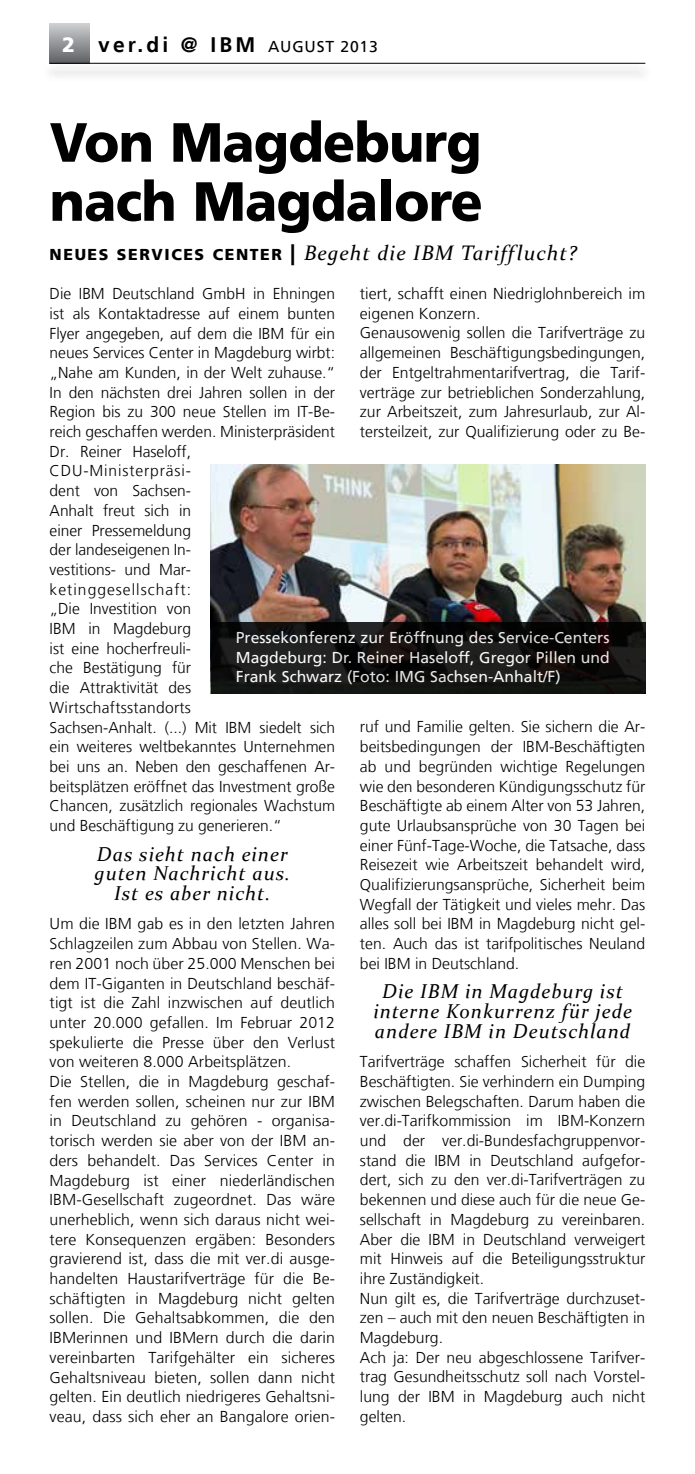
<style>
.page{position:relative;width:695px;height:1474px;background:#fff}
.page>*{position:absolute;margin:0;border:0;box-sizing:border-box;transform-origin:0 0}
.t1{font:900 55.12px/59px "Frutiger";letter-spacing:-.01em;color:#000;scale:.96 1}
.t2{font:italic 21px "Constantia";letter-spacing:.05em;color:#000}
.t3{font:700 21px "Frutiger";letter-spacing:.15em;color:#000}
.t4{font:italic 20.12px/19.6px "Constantia";letter-spacing:.05em;color:#000;text-align:center}
.t5{font:300 15.75px/19.6px "Frutiger";color:#000}
.t6{font:15.75px/19.6px "Frutiger";color:#fff;text-align:justify}
.s1{font-weight:900;color:#fff}
.s2{font-weight:400;font-size:15.75px}
.s3{font-family:"Frutiger";font-weight:900;font-style:normal;font-size:15.75px}
.s4{font-family:"Frutiger";font-weight:900;font-style:normal}
</style>
<div class="page">
<div style="left:50px;top:24px;width:39px;height:39px;background:linear-gradient(to bottom,#cbcdcf,#5f6063)"></div>
<div style="left:42px;top:62px;width:611px;height:20px;background:#f5f5f5"></div>
<hr style="left:50px;top:63px;width:595px;height:1px;background:#000">
<img style="left:211px;top:464px;width:434px;height:158px">
<svg style="left:211px;top:622px;width:434px;height:71px;background:#121211"></svg>
<h2 class="t3" style="left:62px;top:32px;width:317px"><span class="s1">2</span> ver.di @ IBM <span class="s2">AUGUST 2013</span></h2>
<h1 class="t1" style="left:50px;top:113px;width:452px">Von Magdeburg nach Magdalore</h1>
<h2 class="t2" style="left:50px;top:239px;width:529px"><span class="s3">NEUES SERVICES CENTER</span> <span class="s4">|</span> Begeht die IBM Tarifflucht?</h2>
<p class="t5" style="left:360px;top:284px;width:287px">tiert, schafft einen Niedriglohnbereich im eigenen Konzern.<br>Genausowenig sollen die Tarifverträge zu allgemeinen Beschäftigungsbedingungen, der Entgeltrahmentarifvertrag, die Tarif&shy;verträge zur betrieblichen Sonderzahlung, zur Arbeitszeit, zum Jahresurlaub, zur Al&shy;tersteilzeit, zur Qualifizierung oder zu Be-</p>
<p class="t5" style="left:50px;top:284px;width:287px">Die IBM Deutschland GmbH in Ehningen ist als Kontaktadresse auf einem bunten<br>Flyer angegeben, auf dem die IBM für ein neues Services Center in Magdeburg wirbt: „Nahe am Kunden, in der Welt zuhause.“<br>In den nächsten drei Jahren sollen in der<br>Region bis zu 300 neue Stellen im IT-Be&shy;reich geschaffen werden. Ministerpräsident<br>Dr. Reiner Haseloff,<br>CDU-Ministerpräsi-<br>dent von Sachsen-<br>Anhalt freut sich in<br>einer Pressemeldung<br>der landeseigenen In-<br>vestitions- und Mar&shy;ketinggesellschaft:<br>„Die Investition von<br>IBM in Magdeburg<br>ist eine hocherfreuli-<br>che Bestätigung für<br>die Attraktivität des<br>Wirtschaftsstandorts<br>Sachsen-Anhalt. (...) Mit IBM siedelt sich ein weiteres weltbekanntes Unternehmen bei uns an. Neben den geschaffenen Ar&shy;beitsplätzen eröffnet das Investment große<br>Chancen, zusätzlich regionales Wachstum und Beschäftigung zu generieren.“</p>
<p class="t4" style="left:95px;top:843px;width:197px">Das sieht nach einer guten Nachricht aus.<br>Ist es aber nicht.</p>
<p class="t5" style="left:50px;top:914px;width:287px">Um die IBM gab es in den letzten Jahren Schlagzeilen zum Abbau von Stellen. Wa&shy;ren 2001 noch über 25.000 Menschen bei dem IT-Giganten in Deutschland beschäf&shy;tigt ist die Zahl inzwischen auf deutlich unter 20.000 gefallen. Im Februar 2012 spekulierte die Presse über den Verlust von weiteren 8.000 Arbeitsplätzen.<br>Die Stellen, die in Magdeburg geschaf&shy;fen werden sollen, scheinen nur zur IBM in Deutschland zu gehören - organisa&shy;torisch werden sie aber von der IBM an&shy;ders behandelt. Das Services Center in Magdeburg ist einer niederländischen IBM-Gesellschaft zugeordnet. Das wäre unerheblich, wenn sich daraus nicht wei&shy;tere Konsequenzen ergäben: Besonders gravierend ist, dass die mit ver.di ausge&shy;handelten Haustarifverträge für die Be&shy;schäftigten in Magdeburg nicht gelten sollen. Die Gehaltsabkommen, die den IBMerinnen und IBMern durch die darin vereinbarten Tarifgehälter ein sicheres Gehaltsniveau bieten, sollen dann nicht gelten. Ein deutlich niedrigeres Gehaltsni&shy;veau, dass sich eher an Bangalore orien-</p>
<p class="t6" style="left:236px;top:628px;width:375px">Pressekonferenz zur Eröffnung des Service-Centers Magdeburg: Dr. Reiner Haseloff, Gregor Pillen und Frank Schwarz (Foto: IMG Sachsen-Anhalt/F)</p>
<p class="t5" style="left:360px;top:717px;width:287px;text-align:justify">ruf und Familie gelten. Sie sichern die Ar&shy;beitsbedingungen der IBM-Beschäftigten ab und begründen wichtige Regelungen wie den besonderen Kündigungsschutz für Beschäftigte ab einem Alter von 53 Jahren, gute Urlaubsansprüche von 30 Tagen bei einer Fünf-Tage-Woche, die Tatsache, dass Reisezeit wie Arbeitszeit behandelt wird, Qualifizierungsansprüche, Sicherheit beim Wegfall der Tätigkeit und vieles mehr. Das alles soll bei IBM in Magdeburg nicht gel&shy;ten. Auch das ist tarifpolitisches Neuland bei IBM in Deutschland.</p>
<p class="t4" style="left:373px;top:980px;width:260px">Die IBM in Magdeburg ist interne Konkurrenz für jede andere IBM in Deutschland</p>
<p class="t5" style="left:360px;top:1052px;width:287px">Tarifverträge schaffen Sicherheit für die Beschäftigten. Sie verhindern ein Dumping zwischen Belegschaften. Darum haben die ver.di-Tarifkommission im IBM-Konzern und der ver.di-Bundesfachgruppenvor&shy;stand die IBM in Deutschland aufgefor&shy;dert, sich zu den ver.di-Tarifverträgen zu bekennen und diese auch für die neue Ge&shy;sellschaft in Magdeburg zu vereinbaren.<br>Aber die IBM in Deutschland verweigert mit Hinweis auf die Beteiligungsstruktur ihre Zuständigkeit.<br>Nun gilt es, die Tarifverträge durchzuset&shy;zen – auch mit den neuen Beschäftigten in Magdeburg.<br>Ach ja: Der neu abgeschlossene Tarifver&shy;trag Gesundheitsschutz soll nach Vorstel&shy;lung der IBM in Magdeburg auch nicht gelten.</p>
</div>
